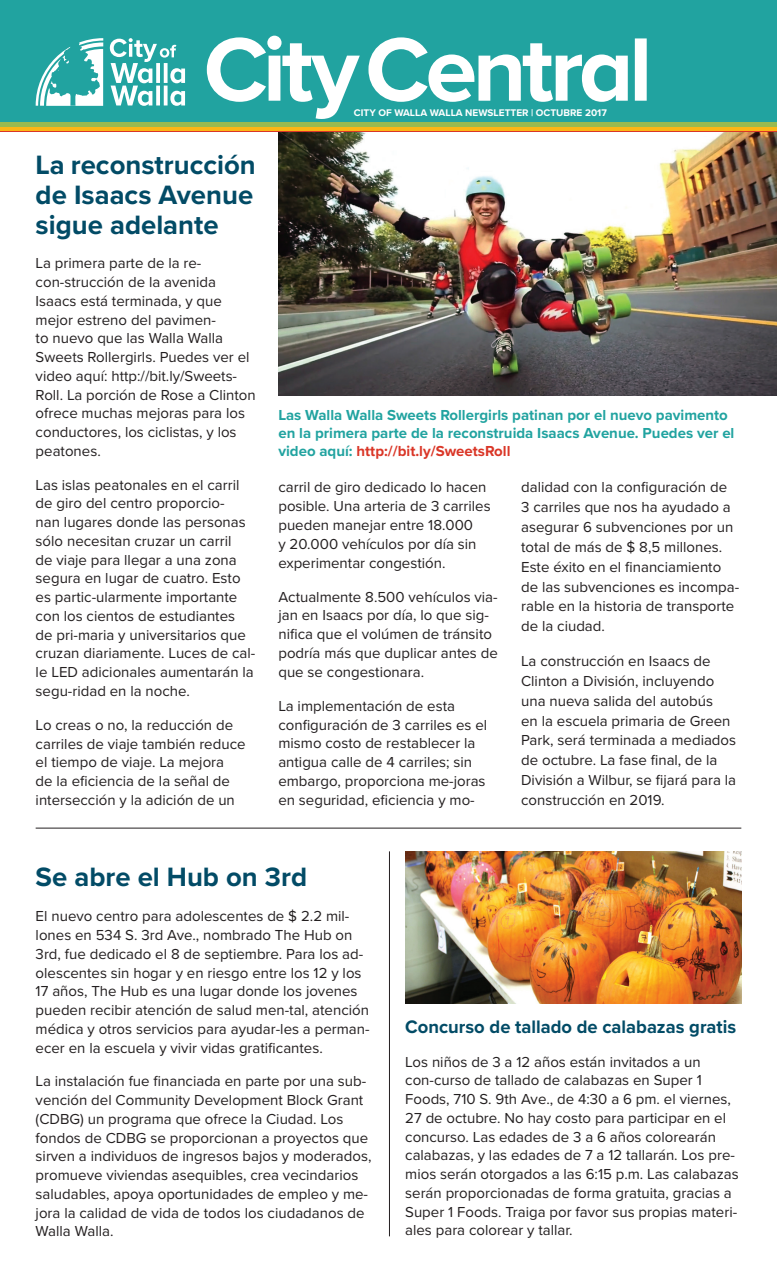
<style>
.page{position:relative;width:777px;height:1272px;background:#fff}
.page>*{position:absolute;margin:0;border:0;box-sizing:border-box;transform-origin:0 0}
.t1{font:700 27.5px/30px "Proxima Nova";color:#024b66;text-align:justify}
.t2{font:700 18.75px "Proxima Nova";color:#024b66}
.t3{font:15px/18.8px "Proxima Nova";color:#231f20}
.t4{font:700 15px/18px "Proxima Nova";color:#21a3a0}
.t5{font:700 10px "Proxima Nova";color:#fff}
.s1{color:#da3627}
</style>
<div class="page">
<img style="left:405px;top:851px;width:336px;height:152px">
<img style="left:278px;top:132px;width:498px;height:264px">
<div style="left:0;top:113px;width:776px;height:19px;background:#fcb615"></div>
<svg style="left:0;top:121px;width:776px;height:6px;background:#85b65c"></svg>
<div style="left:0;top:0;width:776px;height:121px;background:#21a3a0"></div>
<svg style="left:110px;top:38px;width:75px;height:68px"></svg>
<svg style="left:36px;top:38px;width:67px;height:68px"></svg>
<svg style="left:207px;top:36px;width:439px;height:83px"></svg>
<hr style="left:36px;top:827px;width:705px;height:1px;background:#231f20">
<hr style="left:389px;top:851px;width:1px;height:385px;background:#231f20">
<h1 class="t1" style="left:36px;top:150px;width:221px">La reconstrucción de Isaacs Avenue sigue adelante</h1>
<p class="t3" style="left:36px;top:253px;width:221px">La primera parte de la re&shy;con-strucción de la avenida<br>Isaacs está terminada, y que mejor estreno del pavimen-<br>to nuevo que las Walla Walla<br>Sweets Rollergirls. Puedes ver el video aquí: http://bit.ly/Sweets-<br>Roll. La porción de Rose a Clinton ofrece muchas mejoras para los conductores, los ciclistas, y los peatones.</p>
<p class="t3" style="left:36px;top:474px;width:221px">Las islas peatonales en el carril de giro del centro proporcio-<br>nan lugares donde las personas sólo necesitan cruzar un carril<br>de viaje para llegar a una zona segura en lugar de cuatro. Esto es partic-ularmente importante con los cientos de estudiantes de pri-maria y universitarios que cruzan diariamente. Luces de cal&shy;le LED adicionales aumentarán la segu-ridad en la noche.</p>
<p class="t3" style="left:36px;top:714px;width:211px">Lo creas o no, la reducción de carriles de viaje también reduce el tiempo de viaje. La mejora<br>de la eficiencia de la señal de intersección y la adición de un</p>
<p class="t5" style="left:354px;top:105px;width:254px">CITY OF WALLA WALLA NEWSLETTER | OCTUBRE 2017</p>
<p class="t4" style="left:278px;top:406px;width:457px">Las Walla Walla Sweets Rollergirls patinan por el nuevo pavimento en la primera parte de la reconstruida Isaacs Avenue. Puedes ver el video aquí: <span class="s1">http://bit.ly/SweetsRoll</span></p>
<p class="t3" style="left:278px;top:477px;width:214px">carril de giro dedicado lo hacen posible. Una arteria de 3 carriles pueden manejar entre 18.000<br>y 20.000 vehículos por día sin experimentar congestión.</p>
<p class="t3" style="left:278px;top:586px;width:221px">Actualmente 8.500 vehículos via&shy;jan en Isaacs por día, lo que sig&shy;nifica que el volúmen de tránsito podría más que duplicar antes de que se congestionara.</p>
<p class="t3" style="left:278px;top:695px;width:210px">La implementación de esta configuración de 3 carriles es el mismo costo de restablecer la antigua calle de 4 carriles; sin embargo, proporciona me-joras en seguridad, eficiencia y mo-</p>
<p class="t3" style="left:521px;top:477px;width:219px;line-height:19.9px">dalidad con la configuración de<br>3 carriles que nos ha ayudado a asegurar 6 subvenciones por un total de más de $ 8,5 millones.<br>Este éxito en el financiamiento de las subvenciones es incompa&shy;rable en la historia de transporte de la ciudad.</p>
<p class="t3" style="left:521px;top:650px;width:216px;line-height:19.9px">La construcción en Isaacs de<br>Clinton a División, incluyendo una nueva salida del autobús<br>en la escuela primaria de Green<br>Park, será terminada a mediados de octubre. La fase final, de la<br>División a Wilbur, se fijará para la construcción en 2019.</p>
<h1 class="t1" style="left:36px;top:860px;width:273px">Se abre el Hub on 3rd</h1>
<p class="t3" style="left:36px;top:906px;width:335px">El nuevo centro para adolescentes de $ 2.2 mil&shy;lones en 534 S. 3rd Ave., nombrado The Hub on 3rd, fue dedicado el 8 de septiembre. Para los ad&shy;olescentes sin hogar y en riesgo entre los 12 y los 17 años, The Hub es una lugar donde los jovenes pueden recibir atención de salud men-tal, atención médica y otros servicios para ayudar-les a perman&shy;ecer en la escuela y vivir vidas gratificantes.</p>
<p class="t3" style="left:36px;top:1071px;width:337px">La instalación fue financiada en parte por una sub&shy;vención del Community Development Block Grant (CDBG) un programa que ofrece la Ciudad. Los fondos de CDBG se proporcionan a proyectos que sirven a individuos de ingresos bajos y moderados, promueve viviendas asequibles, crea vecindarios saludables, apoya oportunidades de empleo y me&shy;jora la calidad de vida de todos los ciudadanos de Walla Walla.</p>
<p class="t2" style="left:405px;top:1012px;width:332px">Concurso de tallado de calabazas gratis</p>
<p class="t3" style="left:405px;top:1051px;width:335px">Los niños de 3 a 12 años están invitados a un con-curso de tallado de calabazas en Super 1<br>Foods, 710 S. 9th Ave., de 4:30 a 6 pm. el viernes, 27 de octubre. No hay costo para participar en el concurso. Las edades de 3 a 6 años colorearán calabazas, y las edades de 7 a 12 tallarán. Los pre&shy;mios serán otorgados a las 6:15 p.m. Las calabazas serán proporcionadas de forma gratuita, gracias a Super 1 Foods. Traiga por favor sus propias materi&shy;ales para colorear y tallar.</p>
</div>
